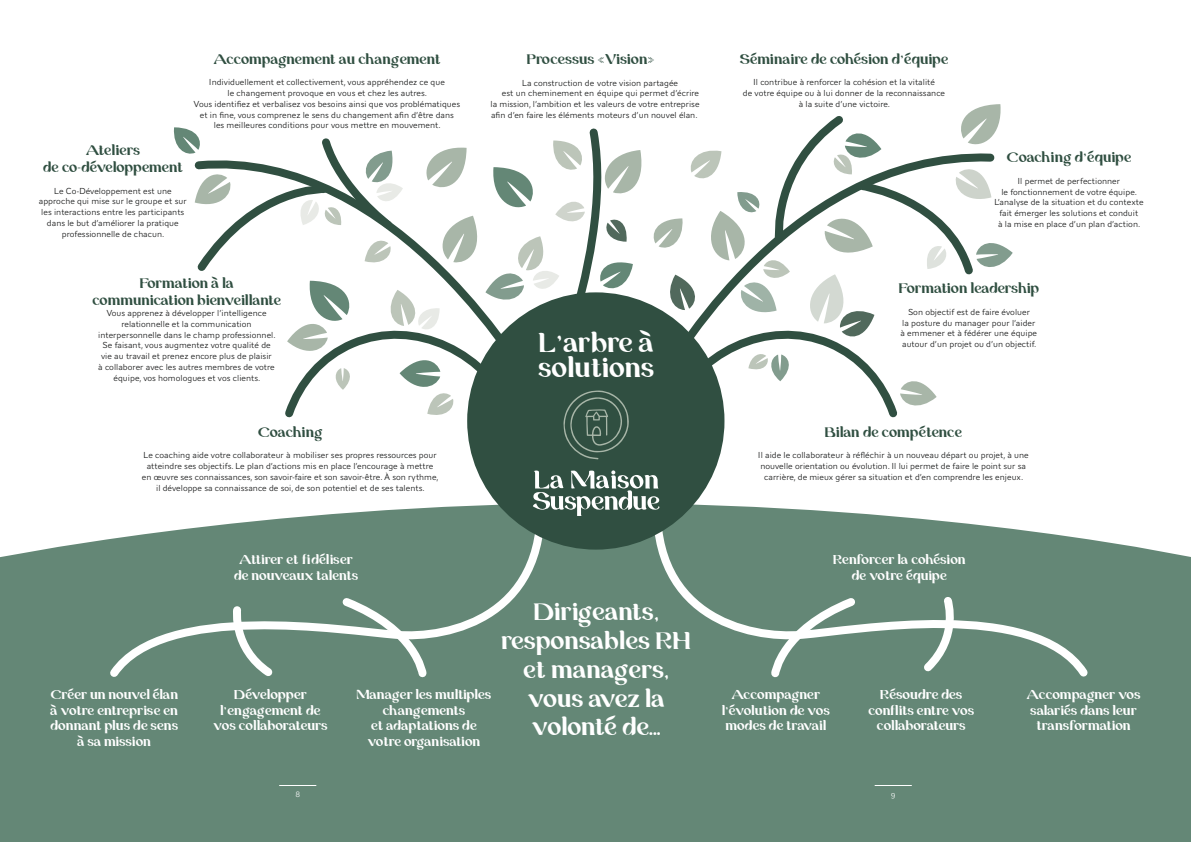
<style>
.page{position:relative;width:1191px;height:842px;background:#fff}
.page>*{position:absolute;margin:0;border:0;box-sizing:border-box;transform-origin:0 0}
.t1{font:27px/25px "GRANDDUKE Regular";color:#fff}
.t2{font:24px/28.8px "GRANDDUKE Regular";color:#fff;text-align:center}
.t3{font:14px/16.8px "GRANDDUKE Regular";color:#304f41;text-align:center}
.t4{font:13px/15.6px "GRANDDUKE Regular";color:#fff;text-align:center}
.t5{font:300 9px/10.8px "AW Conqueror Sans";color:#171818;text-align:center}
.t6{font:300 8px "AW Conqueror Sans";color:#fff}
</style>
<div class="page">
<div style="left:0;top:540px;width:1191px;height:302px;background:#648776"></div>
<hr style="left:279px;top:785px;width:37px;height:1px;background:#fff">
<hr style="left:874px;top:785px;width:37px;height:1px;background:#fff">
<svg style="left:103px;top:476px;width:450px;height:208px"></svg>
<svg style="left:229px;top:602px;width:50px;height:81px"></svg>
<svg style="left:336px;top:592px;width:94px;height:89px"></svg>
<svg style="left:644px;top:476px;width:450px;height:208px"></svg>
<svg style="left:916px;top:593px;width:42px;height:86px"></svg>
<svg style="left:767px;top:592px;width:94px;height:89px"></svg>
<div style="left:467px;top:292px;width:257px;height:258px;background:#304f41;border-radius:50%"></div>
<svg style="left:533px;top:470px;width:126px;height:46px"></svg>
<svg style="left:173px;top:104px;width:839px;height:356px"></svg>
<p class="t3" style="left:213px;top:50px;width:229px">Accompagnement au changement</p>
<p class="t5" style="left:194px;top:77px;width:268px">Individuellement et collectivement, vous appréhendez ce que<br>le changement provoque en vous et chez les autres.<br>Vous identifiez et verbalisez vos besoins ainsi que vos problématiques et in fine, vous comprenez le sens du changement afin d’être dans les meilleures conditions pour vous mettre en mouvement.</p>
<p class="t3" style="left:86px;top:142px;width:56px">Ateliers</p>
<p class="t3" style="left:43px;top:158px;width:141px">de co-développement</p>
<p class="t5" style="left:39px;top:185px;width:149px">Le Co-Développement est une approche qui mise sur le groupe et sur les interactions entre les participants dans le but d’améliorer la pratique professionnelle de chacun.</p>
<p class="t3" style="left:92px;top:275px;width:190px">Formation à la communication bienveillante</p>
<p class="t5" style="left:98px;top:307px;width:179px">Vous apprenez à développer l’intelligence relationnelle et la communication interpersonnelle dans le champ professionnel.<br>Se faisant, vous augmentez votre qualité de vie au travail et prenez encore plus de plaisir à collaborer avec les autres membres de votre équipe, vos homologues et vos clients.</p>
<p class="t3" style="left:257px;top:423px;width:67px">Coaching</p>
<p class="t5" style="left:142px;top:450px;width:298px">Le coaching aide votre collaborateur à mobiliser ses propres ressources pour atteindre ses objectifs. Le plan d’actions mis en place l’encourage à mettre en œuvre ses connaissances, son savoir-faire et son savoir-être. À son rythme, il développe sa connaissance de soi, de son potentiel et de ses talents.</p>
<p class="t4" style="left:239px;top:551px;width:115px">Attirer et fidéliser</p>
<p class="t4" style="left:234px;top:567px;width:126px">de nouveaux talents</p>
<p class="t3" style="left:526px;top:50px;width:130px">Processus «Vision»</p>
<p class="t5" style="left:522px;top:77px;width:158px">La construction de votre vision partagée</p>
<p class="t5" style="left:502px;top:88px;width:199px">est un cheminement en équipe qui permet d’écrire</p>
<p class="t5" style="left:490px;top:99px;width:211px">la mission, l’ambition et les valeurs de votre entreprise</p>
<p class="t5" style="left:491px;top:109px;width:208px">afin d’en faire les éléments moteurs d’un nouvel élan.</p>
<p class="t1" style="left:538px;top:329px;width:118px">L’arbre à solutions</p>
<p class="t3" style="left:739px;top:50px;width:210px">Séminaire de cohésion d’équipe</p>
<p class="t5" style="left:743px;top:77px;width:204px">Il contribue à renforcer la cohésion et la vitalité<br>de votre équipe ou à lui donner de la reconnaissance à la suite d’une victoire.</p>
<p class="t3" style="left:1006px;top:149px;width:127px">Coaching d’équipe</p>
<p class="t5" style="left:994px;top:175px;width:151px">Il permet de perfectionner<br>le fonctionnement de votre équipe.<br>L’analyse de la situation et du contexte fait émerger les solutions et conduit<br>à la mise en place d’un plan d’action.</p>
<p class="t3" style="left:898px;top:280px;width:142px">Formation leadership</p>
<p class="t5" style="left:900px;top:306px;width:138px">Son objectif est de faire évoluer<br>la posture du manager pour l’aider à emmener et à fédérer une équipe autour d’un projet ou d’un objectif.</p>
<p class="t3" style="left:824px;top:423px;width:139px">Bilan de compétence</p>
<p class="t5" style="left:758px;top:450px;width:272px">Il aide le collaborateur à réfléchir à un nouveau départ ou projet, à une nouvelle orientation ou évolution. Il lui permet de faire le point sur sa carrière, de mieux gérer sa situation et d’en comprendre les enjeux.</p>
<p class="t4" style="left:832px;top:551px;width:134px">Renforcer la cohésion de votre équipe</p>
<p class="t2" style="left:501px;top:597px;width:192px">Dirigeants, responsables RH et managers,</p>
<p class="t2" style="left:527px;top:683px;width:139px;text-align:left">vous avez la volonté de...</p>
<p class="t4" style="left:50px;top:686px;width:130px">Créer un nouvel élan à votre entreprise en donnant plus de sens à sa mission</p>
<p class="t4" style="left:1026px;top:686px;width:115px">Accompagner vos salariés dans leur transformation</p>
<p class="t4" style="left:213px;top:686px;width:116px">Développer l’engagement de vos collaborateurs</p>
<p class="t4" style="left:868px;top:686px;width:107px">Résoudre des conflits entre vos collaborateurs</p>
<p class="t4" style="left:356px;top:686px;width:136px">Manager les multiples changements</p>
<p class="t4" style="left:367px;top:717px;width:114px;text-align:left">et adaptations de votre organisation</p>
<p class="t4" style="left:722px;top:686px;width:109px">Accompagner l’évolution de vos modes de travail</p>
<p class="t6" style="left:295px;top:787px;width:6px">8</p>
<p class="t6" style="left:891px;top:787px;width:6px">9</p>
</div>
